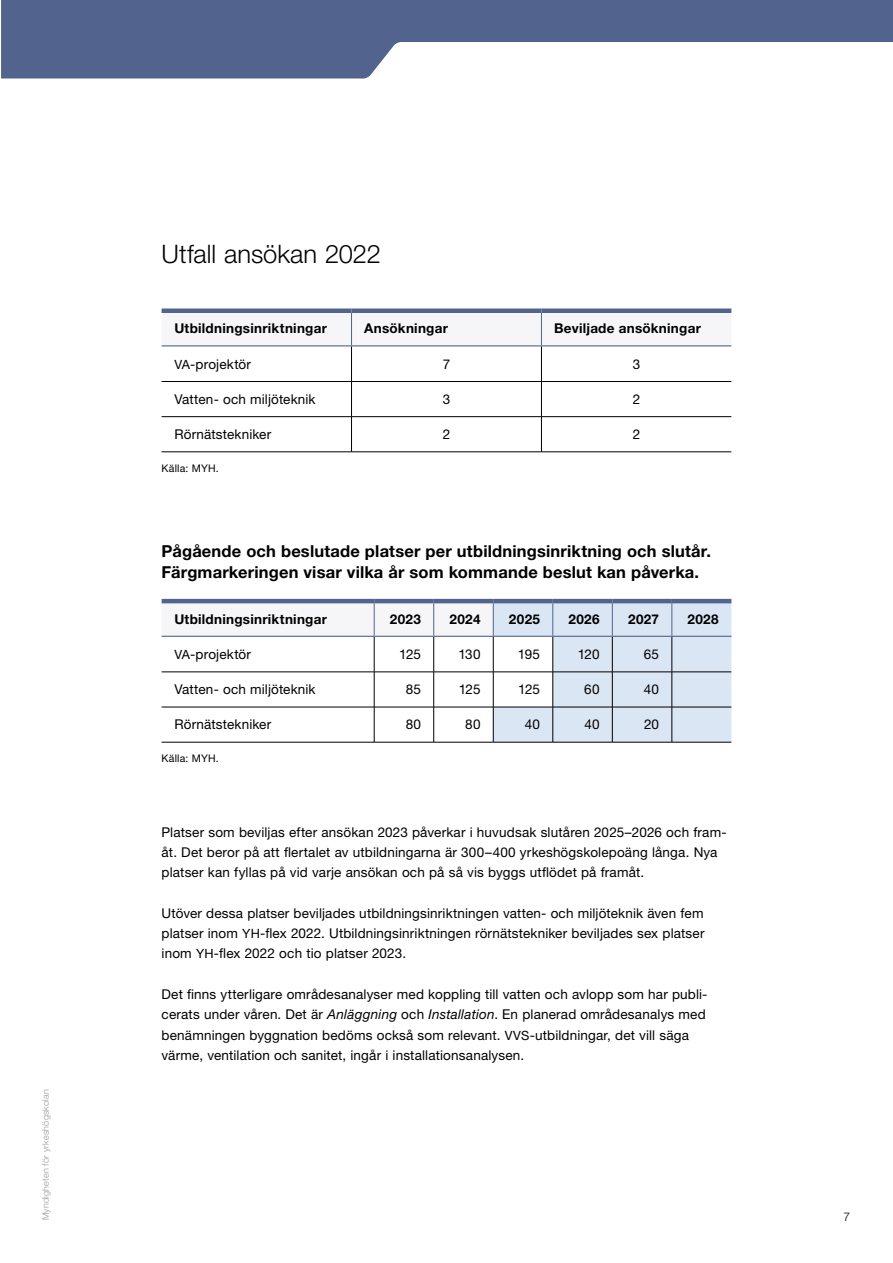
<style>
.page{position:relative;width:893px;height:1263px;background:#fff}
.page>*{position:absolute;margin:0;border:0;box-sizing:border-box;transform-origin:0 0}
.t1{font:300 25.5px "Helvetica Neue LT Std";color:#000}
.t2{font:700 16.5px/21px "Helvetica Neue LT Std";letter-spacing:.01em;color:#000}
.t3{font:13.5px/20.2px "Helvetica Neue LT Std";letter-spacing:.01em;color:#000}
.h3tabellrubrik{font:700 13.5px "Helvetica Neue LT Std";letter-spacing:.02em;color:#000}
.t4{font:300 12px "Helvetica Neue LT Std";color:#000}
.t5{font:10.5px "Helvetica Neue LT Std";letter-spacing:.02em;color:#000}
.t6{font:300 9px "Helvetica Neue LT Std";letter-spacing:.025em;color:#9a9998}
.s1{font-size:12.75px}
.s2{font-style:italic}
</style>
<div class="page">
<svg style="left:1px;top:0;width:892px;height:79px;fill:#52648d"></svg>
<div style="left:162px;top:308px;width:189px;height:5px;background:#52648d"></div>
<div style="left:351px;top:308px;width:190px;height:5px;background:#52648d"></div>
<div style="left:541px;top:308px;width:190px;height:5px;background:#52648d"></div>
<hr style="left:351px;top:313px;width:1px;height:32px;background:#52648d">
<hr style="left:541px;top:313px;width:1px;height:32px;background:#52648d">
<hr style="left:162px;top:345px;width:189px;height:1px;background:#52648d">
<hr style="left:351px;top:345px;width:190px;height:1px;background:#52648d">
<hr style="left:541px;top:345px;width:190px;height:1px;background:#52648d">
<hr style="left:351px;top:346px;width:1px;height:35px;background:#000">
<hr style="left:541px;top:346px;width:1px;height:35px;background:#000">
<hr style="left:162px;top:381px;width:189px;height:1px;background:#000">
<hr style="left:351px;top:381px;width:190px;height:1px;background:#000">
<hr style="left:351px;top:382px;width:1px;height:34px;background:#000">
<hr style="left:541px;top:381px;width:190px;height:1px;background:#000">
<hr style="left:541px;top:382px;width:1px;height:34px;background:#000">
<hr style="left:162px;top:416px;width:189px;height:1px;background:#000">
<hr style="left:351px;top:416px;width:190px;height:1px;background:#000">
<hr style="left:351px;top:417px;width:1px;height:35px;background:#000">
<hr style="left:541px;top:416px;width:190px;height:1px;background:#000">
<hr style="left:541px;top:417px;width:1px;height:35px;background:#000">
<hr style="left:162px;top:452px;width:189px;height:1px;background:#000">
<hr style="left:351px;top:452px;width:190px;height:1px;background:#000">
<hr style="left:541px;top:452px;width:190px;height:1px;background:#000">
<svg style="left:162px;top:603px;width:569px;height:139px"></svg>
<hr style="left:162px;top:599px;width:212px;height:4px;background:#52648d">
<hr style="left:374px;top:599px;width:60px;height:4px;background:#52648d">
<hr style="left:434px;top:599px;width:59px;height:4px;background:#52648d">
<hr style="left:493px;top:599px;width:60px;height:4px;background:#52648d">
<hr style="left:553px;top:599px;width:59px;height:4px;background:#52648d">
<hr style="left:612px;top:599px;width:60px;height:4px;background:#52648d">
<hr style="left:672px;top:599px;width:59px;height:4px;background:#52648d">
<hr style="left:374px;top:603px;width:1px;height:33px;background:#52648d">
<hr style="left:433px;top:603px;width:1px;height:33px;background:#52648d">
<hr style="left:493px;top:603px;width:1px;height:33px;background:#52648d">
<hr style="left:553px;top:603px;width:1px;height:33px;background:#52648d">
<hr style="left:612px;top:603px;width:1px;height:33px;background:#52648d">
<hr style="left:672px;top:603px;width:1px;height:33px;background:#52648d">
<hr style="left:162px;top:636px;width:212px;height:1px;background:#52648d">
<hr style="left:374px;top:636px;width:60px;height:1px;background:#52648d">
<hr style="left:434px;top:636px;width:59px;height:1px;background:#52648d">
<hr style="left:493px;top:636px;width:60px;height:1px;background:#52648d">
<hr style="left:553px;top:636px;width:59px;height:1px;background:#52648d">
<hr style="left:612px;top:636px;width:60px;height:1px;background:#52648d">
<hr style="left:672px;top:636px;width:59px;height:1px;background:#52648d">
<hr style="left:374px;top:637px;width:1px;height:35px;background:#000">
<hr style="left:433px;top:637px;width:1px;height:35px;background:#000">
<hr style="left:493px;top:637px;width:1px;height:35px;background:#000">
<hr style="left:553px;top:637px;width:1px;height:35px;background:#000">
<hr style="left:612px;top:637px;width:1px;height:35px;background:#000">
<hr style="left:672px;top:637px;width:1px;height:35px;background:#000">
<hr style="left:162px;top:672px;width:212px;height:1px;background:#000">
<hr style="left:374px;top:672px;width:60px;height:1px;background:#000">
<hr style="left:374px;top:672px;width:1px;height:35px;background:#000">
<hr style="left:434px;top:672px;width:59px;height:1px;background:#000">
<hr style="left:433px;top:672px;width:1px;height:35px;background:#000">
<hr style="left:493px;top:672px;width:60px;height:1px;background:#000">
<hr style="left:493px;top:672px;width:1px;height:35px;background:#000">
<hr style="left:553px;top:672px;width:59px;height:1px;background:#000">
<hr style="left:553px;top:672px;width:1px;height:35px;background:#000">
<hr style="left:612px;top:672px;width:60px;height:1px;background:#000">
<hr style="left:612px;top:672px;width:1px;height:35px;background:#000">
<hr style="left:672px;top:672px;width:59px;height:1px;background:#000">
<hr style="left:672px;top:672px;width:1px;height:35px;background:#000">
<hr style="left:162px;top:707px;width:212px;height:1px;background:#000">
<hr style="left:374px;top:707px;width:60px;height:1px;background:#000">
<hr style="left:374px;top:707px;width:1px;height:35px;background:#000">
<hr style="left:434px;top:707px;width:59px;height:1px;background:#000">
<hr style="left:433px;top:707px;width:1px;height:35px;background:#000">
<hr style="left:493px;top:707px;width:60px;height:1px;background:#000">
<hr style="left:493px;top:707px;width:1px;height:35px;background:#000">
<hr style="left:553px;top:707px;width:59px;height:1px;background:#000">
<hr style="left:553px;top:707px;width:1px;height:35px;background:#000">
<hr style="left:612px;top:707px;width:60px;height:1px;background:#000">
<hr style="left:612px;top:707px;width:1px;height:35px;background:#000">
<hr style="left:672px;top:707px;width:59px;height:1px;background:#000">
<hr style="left:672px;top:707px;width:1px;height:35px;background:#000">
<hr style="left:162px;top:742px;width:212px;height:1px;background:#000">
<hr style="left:374px;top:742px;width:60px;height:1px;background:#000">
<hr style="left:434px;top:742px;width:59px;height:1px;background:#000">
<hr style="left:493px;top:742px;width:60px;height:1px;background:#000">
<hr style="left:553px;top:742px;width:59px;height:1px;background:#000">
<hr style="left:612px;top:742px;width:60px;height:1px;background:#000">
<hr style="left:672px;top:742px;width:59px;height:1px;background:#000">
<p class="t6" style="left:40px;top:1220px;width:133px;rotate:-90deg">Myndigheten för yrkeshögskolan</p>
<h2 class="t1" style="left:162px;top:238px;width:221px">Utfall ansökan 2022</h2>
<h3 class="h3tabellrubrik" style="left:174px;top:320px;width:154px">Utbildningsinriktningar</h3>
<h3 class="h3tabellrubrik" style="left:364px;top:320px;width:85px">Ansökningar</h3>
<h3 class="h3tabellrubrik" style="left:554px;top:320px;width:148px">Beviljade ansökningar</h3>
<p class="t3" style="left:174px;top:354px;width:78px"><span class="s1">VA</span>-projektör</p>
<p class="t3" style="left:443px;top:354px;width:9px">7</p>
<p class="t3" style="left:633px;top:354px;width:9px">3</p>
<p class="t3" style="left:174px;top:389px;width:143px">Vatten- och miljöteknik</p>
<p class="t3" style="left:443px;top:389px;width:9px">3</p>
<p class="t3" style="left:633px;top:389px;width:9px">2</p>
<p class="t3" style="left:174px;top:424px;width:98px">Rörnätstekniker</p>
<p class="t3" style="left:443px;top:424px;width:9px">2</p>
<p class="t3" style="left:633px;top:424px;width:9px">2</p>
<p class="t5" style="left:162px;top:462px;width:59px">Källa: MYH.</p>
<h3 class="t2" style="left:162px;top:540px;width:551px">Pågående och beslutade platser per utbildningsinriktning och slutår.<br>Färgmarkeringen visar vilka år som kommande beslut kan påverka.</h3>
<h3 class="h3tabellrubrik" style="left:174px;top:610px;width:154px">Utbildningsinriktningar</h3>
<h3 class="h3tabellrubrik" style="left:390px;top:610px;width:33px">2023</h3>
<h3 class="h3tabellrubrik" style="left:449px;top:610px;width:32px">2024</h3>
<h3 class="h3tabellrubrik" style="left:509px;top:610px;width:33px">2025</h3>
<h3 class="h3tabellrubrik" style="left:568px;top:610px;width:33px">2026</h3>
<h3 class="h3tabellrubrik" style="left:628px;top:610px;width:32px">2027</h3>
<h3 class="h3tabellrubrik" style="left:687px;top:610px;width:33px">2028</h3>
<p class="t3" style="left:174px;top:644px;width:78px"><span class="s1">VA</span>-projektör</p>
<p class="t3" style="left:399px;top:644px;width:23px">125</p>
<p class="t3" style="left:458px;top:644px;width:24px">130</p>
<p class="t3" style="left:518px;top:644px;width:24px">195</p>
<p class="t3" style="left:578px;top:644px;width:23px">120</p>
<p class="t3" style="left:644px;top:644px;width:17px">65</p>
<p class="t3" style="left:174px;top:679px;width:143px">Vatten- och miljöteknik</p>
<p class="t3" style="left:406px;top:679px;width:17px">85</p>
<p class="t3" style="left:459px;top:679px;width:23px">125</p>
<p class="t3" style="left:518px;top:679px;width:23px">125</p>
<p class="t3" style="left:584px;top:679px;width:17px">60</p>
<p class="t3" style="left:644px;top:679px;width:17px">40</p>
<p class="t3" style="left:174px;top:714px;width:98px">Rörnätstekniker</p>
<p class="t3" style="left:406px;top:714px;width:17px">80</p>
<p class="t3" style="left:465px;top:714px;width:17px">80</p>
<p class="t3" style="left:525px;top:714px;width:17px">40</p>
<p class="t3" style="left:584px;top:714px;width:17px">40</p>
<p class="t3" style="left:644px;top:714px;width:16px">20</p>
<p class="t5" style="left:162px;top:752px;width:59px">Källa: MYH.</p>
<p class="t3" style="left:162px;top:822px;width:567px">Platser som beviljas efter ansökan 2023 påverkar i huvudsak slutåren 2025–2026 och fram&shy;åt. Det beror på att flertalet av utbildningarna är 300–400 yrkeshögskolepoäng långa. Nya platser kan fyllas på vid varje ansökan och på så vis byggs utflödet på framåt.</p>
<p class="t3" style="left:162px;top:903px;width:544px;text-align:justify">Utöver dessa platser beviljades utbildningsinriktningen vatten- och miljöteknik även fem platser inom <span class="s1">YH</span>-flex 2022. Utbildningsinriktningen rörnätstekniker beviljades sex platser inom <span class="s1">YH</span>-flex 2022 och tio platser 2023.</p>
<p class="t3" style="left:162px;top:984px;width:547px">Det finns ytterligare områdesanalyser med koppling till vatten och avlopp som har publi&shy;cerats under våren. Det är <span class="s2">Anläggning</span> och <span class="s2">Installation</span>. En planerad områdesanalys med benämningen byggnation bedöms också som relevant. <span class="s1">VVS</span>-utbildningar, det vill säga värme, ventilation och sanitet, ingår i installationsanalysen.</p>
<p class="t4" style="left:844px;top:1209px;width:8px">7</p>
</div>
